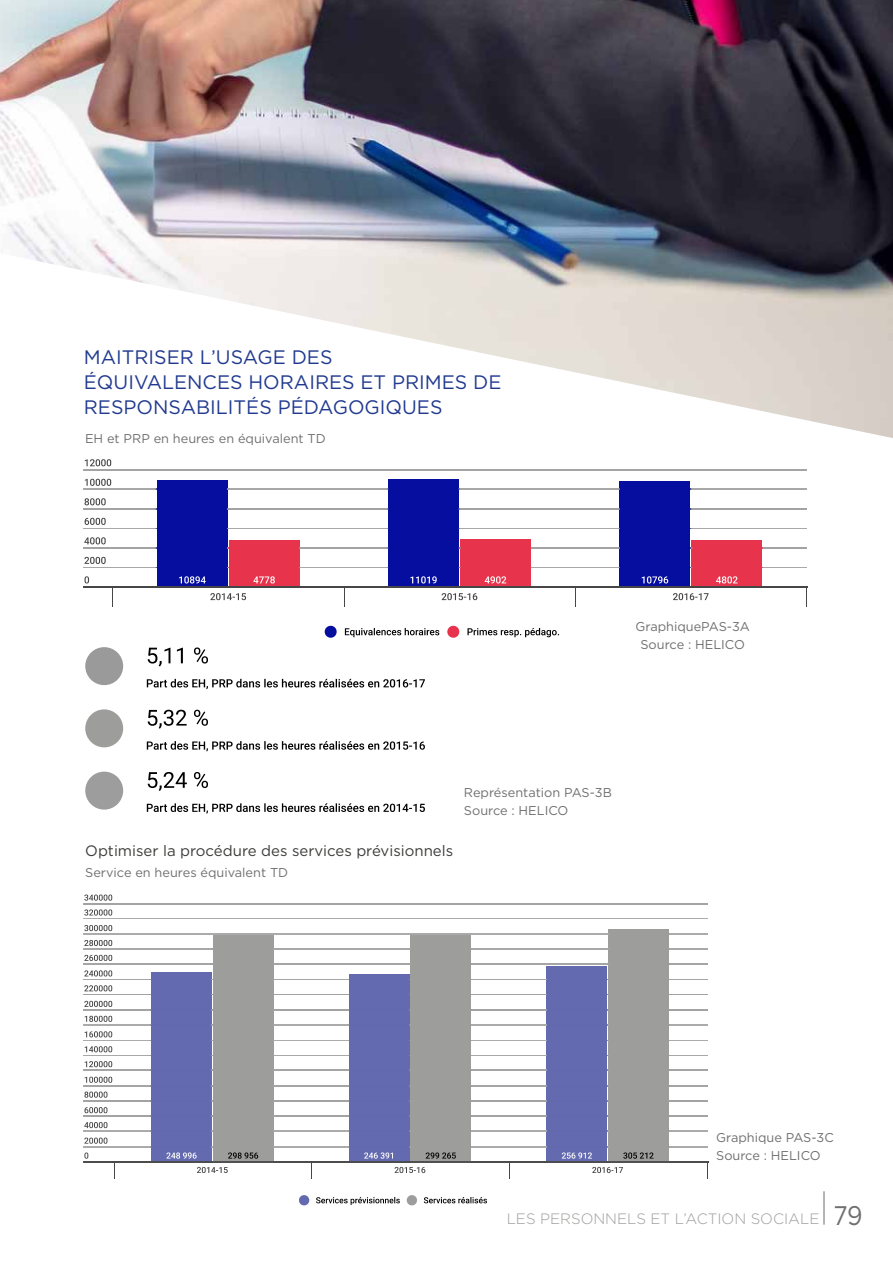
<style>
.page{position:relative;width:893px;height:1263px;background:#fff}
.page>*{position:absolute;margin:0;border:0;box-sizing:border-box;transform-origin:0 0}
.t1{font:26.85px "Gotham";color:#706f6f;scale:.89 1}
.t2{font:19.5px/25.2px "Gotham";color:#213a8f}
.t3{font:15px "Gotham";color:#3c3c3b}
.t4{font:300 15px "Gotham";color:#9d9d9c}
.t5{font:12.75px/18px "Gotham";color:#706f6f}
</style>
<div class="page">
<hr style="left:823px;top:1191px;width:2px;height:34px;background:#9d9d9c">
<svg style="left:325px;top:626px;width:12px;height:12px"></svg>
<svg style="left:345px;top:628px;width:94px;height:9px"></svg>
<svg style="left:447px;top:626px;width:12px;height:12px"></svg>
<svg style="left:467px;top:628px;width:92px;height:9px"></svg>
<svg style="left:84px;top:460px;width:28px;height:7px"></svg>
<svg style="left:85px;top:459px;width:26px;height:7px"></svg>
<svg style="left:85px;top:479px;width:26px;height:7px"></svg>
<svg style="left:85px;top:498px;width:21px;height:7px"></svg>
<svg style="left:85px;top:518px;width:21px;height:7px"></svg>
<svg style="left:84px;top:537px;width:22px;height:7px"></svg>
<svg style="left:84px;top:557px;width:22px;height:7px"></svg>
<svg style="left:84px;top:577px;width:6px;height:10px"></svg>
<svg style="left:85px;top:576px;width:4px;height:7px"></svg>
<svg style="left:210px;top:593px;width:36px;height:7px"></svg>
<svg style="left:442px;top:593px;width:35px;height:7px"></svg>
<svg style="left:673px;top:593px;width:36px;height:7px"></svg>
<hr style="left:84px;top:587px;width:724px;height:1px;background:#464646">
<svg style="left:344px;top:588px;width:1px;height:19px"></svg>
<svg style="left:575px;top:588px;width:1px;height:19px"></svg>
<svg style="left:806px;top:588px;width:1px;height:19px"></svg>
<div style="left:157px;top:480px;width:70px;height:107px;background:#060e9f"></div>
<div style="left:229px;top:540px;width:71px;height:47px;background:#e7344c"></div>
<div style="left:388px;top:479px;width:71px;height:108px;background:#060e9f"></div>
<div style="left:460px;top:539px;width:71px;height:48px;background:#e7344c"></div>
<div style="left:619px;top:481px;width:71px;height:106px;background:#060e9f"></div>
<div style="left:692px;top:540px;width:70px;height:47px;background:#e7344c"></div>
<svg style="left:179px;top:576px;width:27px;height:7px"></svg>
<svg style="left:253px;top:576px;width:22px;height:7px"></svg>
<svg style="left:410px;top:576px;width:27px;height:7px"></svg>
<svg style="left:485px;top:576px;width:21px;height:7px"></svg>
<svg style="left:642px;top:576px;width:26px;height:7px"></svg>
<svg style="left:716px;top:576px;width:22px;height:7px"></svg>
<img style="left:84px;top:489px;width:722px;height:1px">
<img style="left:84px;top:508px;width:722px;height:1px">
<img style="left:84px;top:528px;width:722px;height:1px">
<img style="left:84px;top:548px;width:722px;height:1px">
<img style="left:84px;top:567px;width:722px;height:1px">
<svg style="left:299px;top:1195px;width:10px;height:10px"></svg>
<svg style="left:316px;top:1197px;width:84px;height:8px"></svg>
<svg style="left:407px;top:1195px;width:10px;height:10px"></svg>
<svg style="left:424px;top:1197px;width:63px;height:6px"></svg>
<svg style="left:84px;top:894px;width:28px;height:7px"></svg>
<svg style="left:85px;top:910px;width:28px;height:6px"></svg>
<svg style="left:84px;top:909px;width:28px;height:6px"></svg>
<svg style="left:84px;top:925px;width:28px;height:6px"></svg>
<svg style="left:84px;top:940px;width:28px;height:6px"></svg>
<svg style="left:84px;top:955px;width:28px;height:6px"></svg>
<svg style="left:84px;top:971px;width:29px;height:6px"></svg>
<svg style="left:84px;top:970px;width:28px;height:6px"></svg>
<svg style="left:84px;top:986px;width:29px;height:6px"></svg>
<svg style="left:84px;top:985px;width:28px;height:6px"></svg>
<svg style="left:84px;top:1001px;width:28px;height:6px"></svg>
<svg style="left:85px;top:1016px;width:27px;height:6px"></svg>
<svg style="left:85px;top:1031px;width:27px;height:6px"></svg>
<svg style="left:85px;top:1046px;width:27px;height:6px"></svg>
<svg style="left:85px;top:1061px;width:27px;height:6px"></svg>
<svg style="left:85px;top:1077px;width:27px;height:6px"></svg>
<svg style="left:84px;top:1091px;width:23px;height:7px"></svg>
<svg style="left:84px;top:1107px;width:23px;height:6px"></svg>
<svg style="left:84px;top:1122px;width:23px;height:6px"></svg>
<svg style="left:84px;top:1137px;width:23px;height:7px"></svg>
<svg style="left:84px;top:1152px;width:4px;height:7px"></svg>
<svg style="left:197px;top:1167px;width:31px;height:6px"></svg>
<svg style="left:395px;top:1167px;width:30px;height:6px"></svg>
<svg style="left:592px;top:1167px;width:31px;height:6px"></svg>
<hr style="left:84px;top:1161px;width:625px;height:1px;background:#464646">
<svg style="left:114px;top:1162px;width:1px;height:17px"></svg>
<svg style="left:311px;top:1162px;width:1px;height:17px"></svg>
<svg style="left:509px;top:1162px;width:1px;height:17px"></svg>
<svg style="left:707px;top:1162px;width:1px;height:17px"></svg>
<div style="left:151px;top:972px;width:61px;height:189px;background:#636aaf"></div>
<div style="left:213px;top:934px;width:60px;height:227px;background:#9d9d9c"></div>
<div style="left:349px;top:974px;width:60px;height:187px;background:#636aaf"></div>
<div style="left:411px;top:934px;width:60px;height:227px;background:#9d9d9c"></div>
<div style="left:547px;top:966px;width:60px;height:195px;background:#636aaf"></div>
<div style="left:608px;top:929px;width:61px;height:232px;background:#9d9d9c"></div>
<svg style="left:166px;top:1152px;width:31px;height:7px"></svg>
<svg style="left:228px;top:1152px;width:30px;height:7px"></svg>
<svg style="left:364px;top:1152px;width:29px;height:7px"></svg>
<svg style="left:426px;top:1152px;width:30px;height:7px"></svg>
<svg style="left:562px;top:1152px;width:30px;height:7px"></svg>
<svg style="left:623px;top:1152px;width:30px;height:7px"></svg>
<img style="left:84px;top:934px;width:623px;height:1px">
<img style="left:84px;top:979px;width:623px;height:1px">
<img style="left:84px;top:994px;width:623px;height:1px">
<img style="left:84px;top:1010px;width:623px;height:1px">
<img style="left:84px;top:1024px;width:623px;height:1px">
<img style="left:84px;top:1040px;width:623px;height:1px">
<img style="left:84px;top:1055px;width:623px;height:1px">
<img style="left:84px;top:1070px;width:623px;height:1px">
<img style="left:84px;top:1085px;width:623px;height:1px">
<img style="left:84px;top:1100px;width:623px;height:1px">
<img style="left:84px;top:1116px;width:623px;height:1px">
<img style="left:84px;top:1131px;width:623px;height:1px">
<img style="left:84px;top:1146px;width:623px;height:1px">
<img style="left:152px;top:1161px;width:517px;height:1px">
<img style="left:0;top:0;width:893px;height:438px">
<svg style="left:147px;top:803px;width:278px;height:11px"></svg>
<div style="left:85px;top:772px;width:38px;height:38px;background:#9d9d9d;border-radius:50%"></div>
<svg style="left:148px;top:772px;width:60px;height:19px"></svg>
<svg style="left:147px;top:741px;width:278px;height:10px"></svg>
<svg style="left:88px;top:710px;width:35px;height:37px"></svg>
<div style="left:85px;top:710px;width:38px;height:37px;background:#9d9d9c;border-radius:50%"></div>
<svg style="left:148px;top:710px;width:60px;height:19px"></svg>
<svg style="left:147px;top:679px;width:278px;height:10px"></svg>
<div style="left:85px;top:647px;width:38px;height:38px;background:#9a9a9a;border-radius:50%"></div>
<svg style="left:148px;top:647px;width:60px;height:19px"></svg>
<h2 class="t2" style="left:84px;top:344px;width:419px">MAITRISER L’USAGE DES<br>ÉQUIVALENCES HORAIRES ET PRIMES DE<br>RESPONSABILITÉS PÉDAGOGIQUES</h2>
<p class="t5" style="left:85px;top:429px;width:242px">EH et PRP en heures en équivalent TD</p>
<p class="t5" style="left:635px;top:617px;width:116px;text-align:center">GraphiquePAS-3A<br>Source : HELICO</p>
<p class="t3" style="left:85px;top:841px;width:369px">Optimiser la procédure des services prévisionnels</p>
<p class="t5" style="left:85px;top:863px;width:204px">Service en heures équivalent TD</p>
<p class="t5" style="left:464px;top:783px;width:149px">Représentation PAS-3B<br>Source : HELICO</p>
<p class="t5" style="left:716px;top:1128px;width:119px">Graphique PAS-3C<br>Source : HELICO</p>
<p class="t4" style="left:507px;top:1209px;width:314px">LES PERSONNELS ET L’ACTION SOCIALE</p>
<h1 class="t1" style="left:833px;top:1198px;width:34px">79</h1>
</div>
